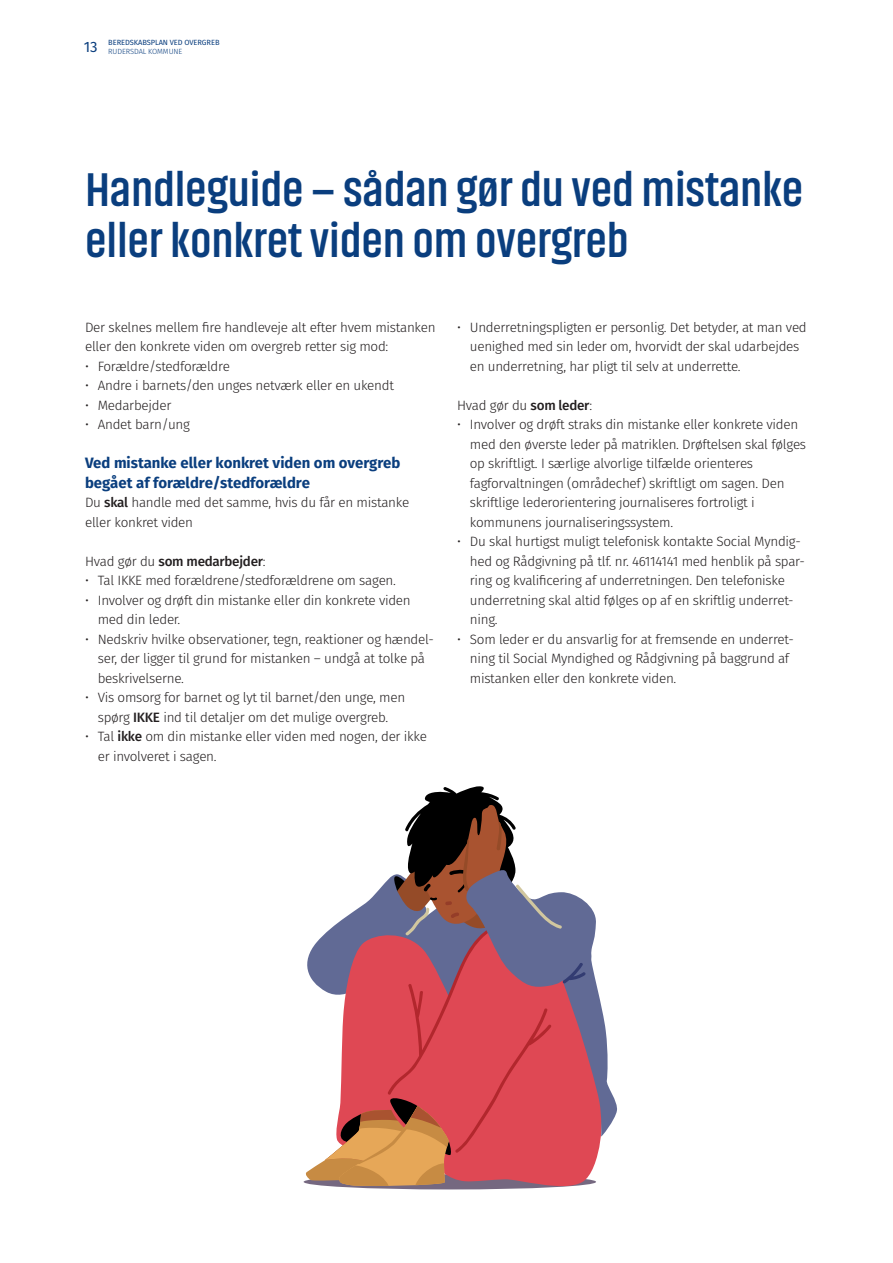
<style>
.page{position:relative;width:893px;height:1263px;background:#fff}
.page>*{position:absolute;margin:0;border:0;box-sizing:border-box;transform-origin:0 0}
.t1{font:700 48px/51px "Qkcjwn Akhand";letter-spacing:-.005em;color:#0a3e7e}
.t2{font:700 15px/19.5px "Xyhnrs Fira Sans";color:#0a3e7e}
.t3{font:300 13.5px/19.5px "Hrbbtn Fira Sans";letter-spacing:-.02em;color:#231f20}
.t4{font:500 13.5px "Knncvy Fira Sans";letter-spacing:-.02em;color:#231f20}
.t5{font:7.5px "Mrrwtf Fira Sans";letter-spacing:-.01em;color:#0a3e7e}
.t6{font:300 7.5px "Ywpsmm Fira Sans";letter-spacing:-.01em;color:#0a3e7e}
.s1{font-family:"Tsmnyb Fira Sans";font-size:15px}
.s2{font-family:"Knncvy Fira Sans";font-weight:500}
.s3{font-family:"Hrbbtn Fira Sans";font-weight:300}
.s4{font-family:"Fira Sans"}
</style>
<div class="page">
<svg style="left:386px;top:1187px;width:170px;height:3px"></svg>
<svg style="left:303px;top:786px;width:314px;height:401px"></svg>
<p class="t5" style="left:84px;top:37px;width:137px"><span class="s1">13</span> BEREDSKABSPLAN VED OVERGREB</p>
<p class="t6" style="left:108px;top:46px;width:76px">RUDERSDAL KOMMUNE</p>
<h1 class="t1" style="left:85px;top:164px;width:720px">Handleguide – sådan gør du ved mistanke eller konkret viden om overgreb</h1>
<p class="t3" style="left:85px;top:317px;width:352px">Der skelnes mellem fire handleveje alt efter hvem mistanken eller den konkrete viden om overgreb retter sig mod:</p>
<p class="t3" style="left:85px;top:356px;width:146px">• Forældre/stedforældre</p>
<p class="t3" style="left:85px;top:375px;width:310px">• Andre i barnets/den unges netværk eller en ukendt</p>
<p class="t3" style="left:85px;top:395px;width:88px">• Medarbejder</p>
<p class="t3" style="left:85px;top:414px;width:106px">• Andet barn/ung</p>
<h2 class="t2" style="left:85px;top:452px;width:317px">Ved mistanke eller konkret viden om overgreb begået af forældre/stedforældre</h2>
<p class="t3" style="left:85px;top:492px;width:326px">Du <span class="s2">skal</span> handle med det samme, hvis du får en mistanke eller konkret viden</p>
<h3 class="t4" style="left:85px;top:550px;width:182px"><span class="s3">Hvad gør du</span> som medarbejder<span class="s3">:</span></h3>
<p class="t3" style="left:85px;top:570px;width:312px">• Tal IKKE med forældrene/stedforældrene om sagen.</p>
<p class="t3" style="left:98px;top:590px;width:314px;text-indent:-13px">• Involver og drøft din mistanke eller din konkrete viden med din leder.</p>
<p class="t3" style="left:98px;top:629px;width:338px;text-indent:-13px">• Nedskriv hvilke observationer, tegn, reaktioner og hændel&shy;ser, der ligger til grund for mistanken – undgå at tolke på beskrivelserne.</p>
<p class="t3" style="left:85px;top:687px;width:322px;text-align:center">• Vis omsorg for barnet og lyt til barnet/den unge, men spørg <span class="s2">IKKE</span> ind til detaljer om det mulige overgreb.</p>
<p class="t3" style="left:98px;top:726px;width:331px;text-indent:-13px">• Tal <span class="s2">ikke</span> om din mistanke eller viden med nogen, der ikke <span class="s4">er involveret i sagen.</span></p>
<p class="t3" style="left:470px;top:317px;width:338px;text-indent:-13px">• Underretningspligten er personlig. Det betyder, at man ved uenighed med sin leder om, hvorvidt der skal udarbejdes en underretning, har pligt til selv at underrette.</p>
<h3 class="t3" style="left:457px;top:395px;width:136px">Hvad gør du <span class="s2">som leder</span>:</h3>
<p class="t3" style="left:470px;top:414px;width:338px;text-indent:-13px">• Involver og drøft straks din mistanke eller konkrete viden med den øverste leder på matriklen. Drøftelsen skal følges op skriftligt. I særlige alvorlige tilfælde orienteres fagforvaltningen (områdechef) skriftligt om sagen. Den skriftlige lederorientering journaliseres fortroligt i kommunens journaliseringssystem.</p>
<p class="t3" style="left:470px;top:531px;width:337px;text-indent:-13px">• Du skal hurtigst muligt telefonisk kontakte Social Myndig&shy;hed og Rådgivning på tlf. nr. 46114141 med henblik på spar&shy;ring og kvalificering af underretningen. Den telefoniske underretning skal altid følges op af en skriftlig underret&shy;ning.</p>
<p class="t3" style="left:470px;top:629px;width:325px;text-indent:-13px">• Som leder er du ansvarlig for at fremsende en underret&shy;ning til Social Myndighed og Rådgivning på baggrund af mistanken eller den konkrete viden.</p>
</div>
